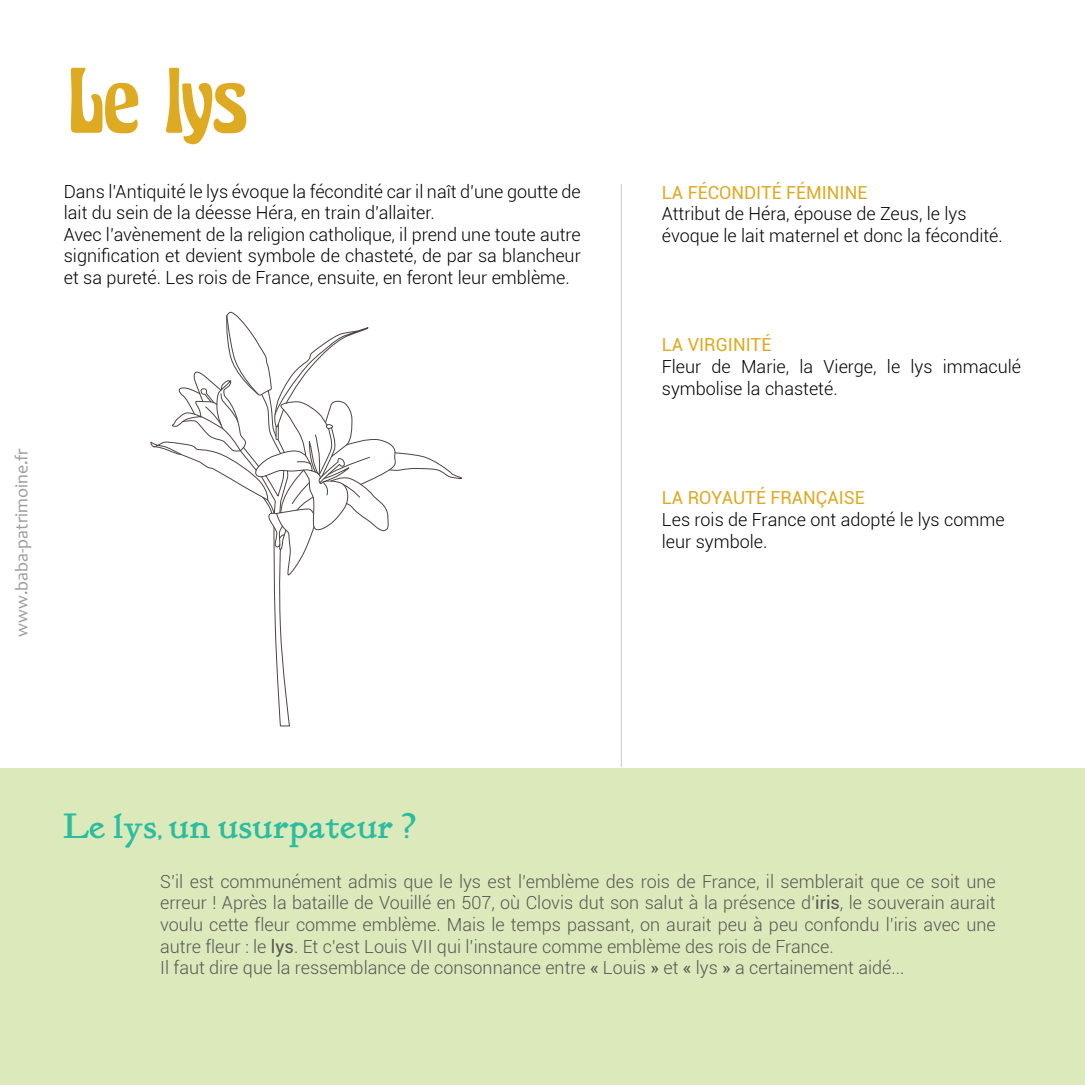
<style>
.page{position:relative;width:1085px;height:1085px;background:#fff}
.page>*{position:absolute;margin:0;border:0;box-sizing:border-box;transform-origin:0 0}
.t1{font:500 81px "Excalibur Nouveau";color:#da2}
.t2{font:36px "Kelmscott Roman";color:#2abd9f}
.t3{font:300 18px/21.6px "Roboto";color:#000}
.t4{font:300 18px/21.6px "Roboto";color:#565655}
.t5{font:18px "Roboto";color:#da2}
.t6{font:18px "Candara";color:#9c9c9d}
.s1{font-weight:400}
</style>
<div class="page">
<div style="left:0;top:768px;width:1084px;height:316px;background:#dce9bb"></div>
<hr style="left:621px;top:184px;width:1px;height:582px;background:#c5c6c6">
<svg style="left:150px;top:312px;width:312px;height:414px"></svg>
<p class="t6" style="left:10px;top:636px;width:190px;rotate:-90deg">www.baba-patrimoine.fr</p>
<h1 class="t1" style="left:64px;top:49px;width:184px">Le lys</h1>
<p class="t3" style="left:64px;top:180px;width:518px">Dans l’Antiquité le lys évoque la fécondité car il naît d’une goutte de lait du sein de la déesse Héra, en train d’allaiter.<br>Avec l’avènement de la religion catholique, il prend une toute autre signification et devient symbole de chasteté, de par sa blancheur et sa pureté. Les rois de France, ensuite, en feront leur emblème.</p>
<p class="t5" style="left:661px;top:179px;width:207px">LA FÉCONDITÉ FÉMININE</p>
<p class="t3" style="left:661px;top:202px;width:342px">Attribut de Héra, épouse de Zeus, le lys évoque le lait maternel et donc la fécondité.</p>
<p class="t5" style="left:661px;top:332px;width:111px">LA VIRGINITÉ</p>
<p class="t3" style="left:661px;top:355px;width:361px">Fleur de Marie, la Vierge, le lys immaculé symbolise la chasteté.</p>
<p class="t5" style="left:661px;top:485px;width:204px">LA ROYAUTÉ FRANÇAISE</p>
<p class="t3" style="left:661px;top:508px;width:344px">Les rois de France ont adopté le lys comme leur symbole.</p>
<h2 class="t2" style="left:64px;top:805px;width:353px">Le lys, un usurpateur ?</h2>
<p class="t4" style="left:160px;top:869px;width:836px">S’il est communément admis que le lys est l’emblème des rois de France, il semblerait que ce soit une erreur ! Après la bataille de Vouillé en 507, où Clovis dut son salut à la présence d’<span class="s1">iris</span>, le souverain aurait voulu cette fleur comme emblème. Mais le temps passant, on aurait peu à peu confondu l’iris avec une autre fleur : le <span class="s1">lys</span>. Et c’est Louis VII qui l’instaure comme emblème des rois de France.<br>Il faut dire que la ressemblance de consonnance entre <span class="s1">«</span> Louis <span class="s1">»</span> et <span class="s1">«</span> lys <span class="s1">»</span> a certainement aidé...</p>
</div>
